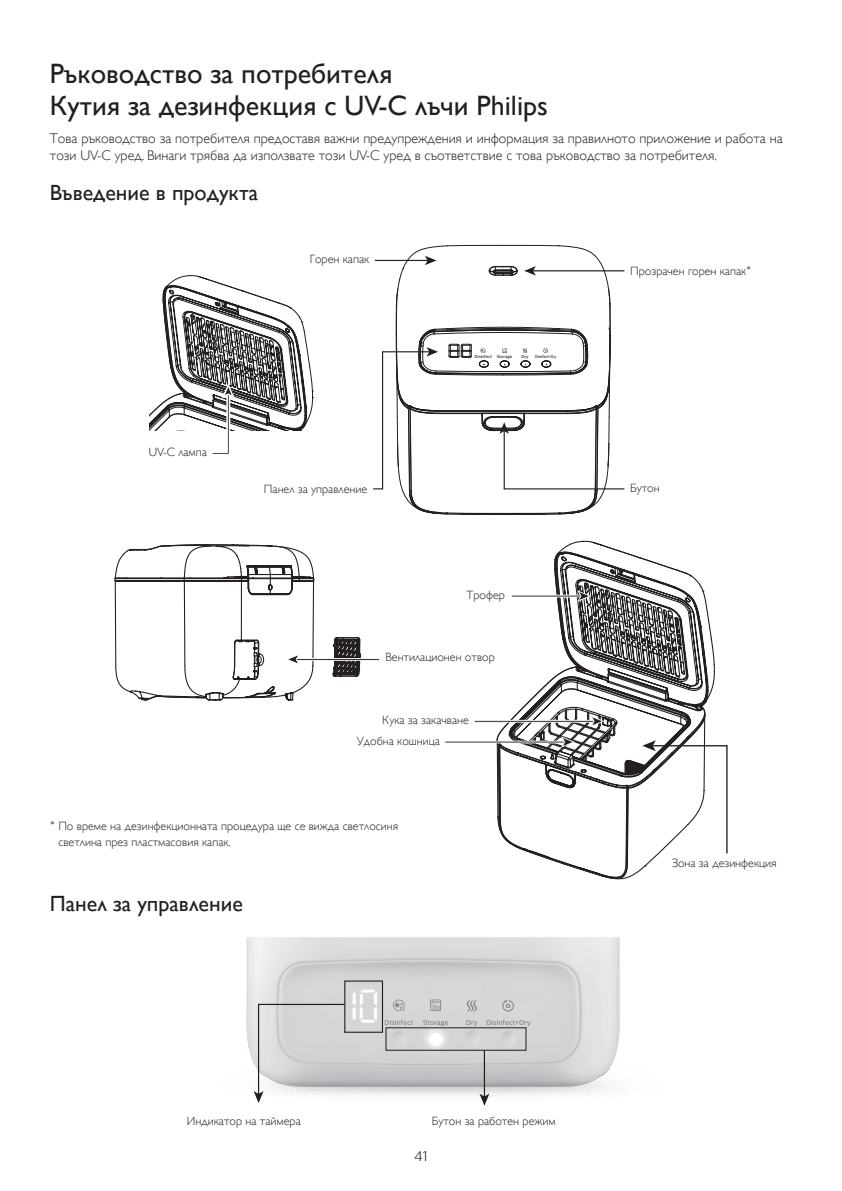
<style>
.page{position:relative;width:842px;height:1191px;background:#fff}
.page>*{position:absolute;margin:0;border:0;box-sizing:border-box;transform-origin:0 0}
.t1{font:28px/32px "Gill Sans Alt One WGL";color:#231f20}
.t2{font:22px "Gill Sans Alt One WGL";color:#231f20}
.t3{font:14px/16.8px "Gill Sans Alt One WGL Light";color:#231f20}
.t4{font:300 14px "Centrale Sans";color:#231f20}
.t5{font:12px/16px "Gill Sans Alt One WGL Light";color:#231f20}
.t6{font:500 4.2px "Centrale Sans";color:#231f20}
.t7{font:500 4.2px "Centrale Sans";color:#231f20;scale:.8 1}
.s1{font-family:"Centrale Sans";font-weight:300}
</style>
<div class="page">
<svg style="left:150px;top:275px;width:163px;height:179px"></svg>
<svg style="left:373px;top:244px;width:252px;height:271px"></svg>
<svg style="left:114px;top:544px;width:266px;height:157px"></svg>
<svg style="left:444px;top:540px;width:284px;height:340px"></svg>
<img style="left:246px;top:937px;width:374px;height:169px">
<div style="left:344px;top:980px;width:39px;height:52px;border:1px solid #231f20"></div>
<div style="left:385px;top:1027px;width:141px;height:23px;border:1px solid #231f20"></div>
<svg style="left:254px;top:1003px;width:92px;height:100px;background:#d1d2d3"></svg>
<hr style="left:484px;top:1050px;width:1px;height:47px;background:#231f20">
<svg style="left:479px;top:1093px;width:10px;height:12px"></svg>
<h1 class="t1" style="left:50px;top:57px;width:499px">Ръководство за потребителя<br>Кутия за дезинфекция с UV-C лъчи Philips</h1>
<p class="t3" style="left:50px;top:130px;width:734px">Това ръководство за потребителя предоставя важни предупреждения и информация за правилното приложение и работа на този UV-C уред. Винаги трябва да използвате този UV-C уред в съответствие с това ръководство за потребителя.</p>
<h2 class="t2" style="left:50px;top:178px;width:210px">Въведение в продукта</h2>
<p class="t5" style="left:149px;top:444px;width:60px">UV-C лампа</p>
<p class="t5" style="left:310px;top:251px;width:61px">Горен капак</p>
<p class="t6" style="left:474px;top:354px;width:39px">Disinfect Storage</p>
<p class="t6" style="left:522px;top:354px;width:9px">Dry</p>
<p class="t7" style="left:535px;top:354px;width:28px">Disinfect+Dry</p>
<p class="t5" style="left:264px;top:481px;width:105px">Панел за управление</p>
<p class="t5" style="left:467px;top:587px;width:40px">Трофер</p>
<p class="t5" style="left:386px;top:649px;width:111px">Вентилационен отвор</p>
<p class="t5" style="left:357px;top:709px;width:114px;line-height:20.8px;text-indent:26px">Кука за закачване<br>Удобна кошница</p>
<p class="t5" style="left:58px;top:817px;width:341px;text-indent:-9px"><span class="s1">*</span> По време на дезинфекционната процедура ще се вижда светлосиня светлина през пластмасовия капак.</p>
<h2 class="t2" style="left:50px;top:888px;width:195px">Панел за управление</h2>
<p class="t5" style="left:630px;top:263px;width:123px">Прозрачен горен капак<span class="s1">*</span></p>
<p class="t5" style="left:630px;top:480px;width:31px">Бутон</p>
<p class="t5" style="left:672px;top:855px;width:106px">Зона за дезинфекция</p>
<p class="t5" style="left:187px;top:1112px;width:116px">Индикатор на таймера</p>
<p class="t5" style="left:432px;top:1113px;width:125px">Бутон за работен режим</p>
<p class="t4" style="left:414px;top:1147px;width:15px">41</p>
</div>
